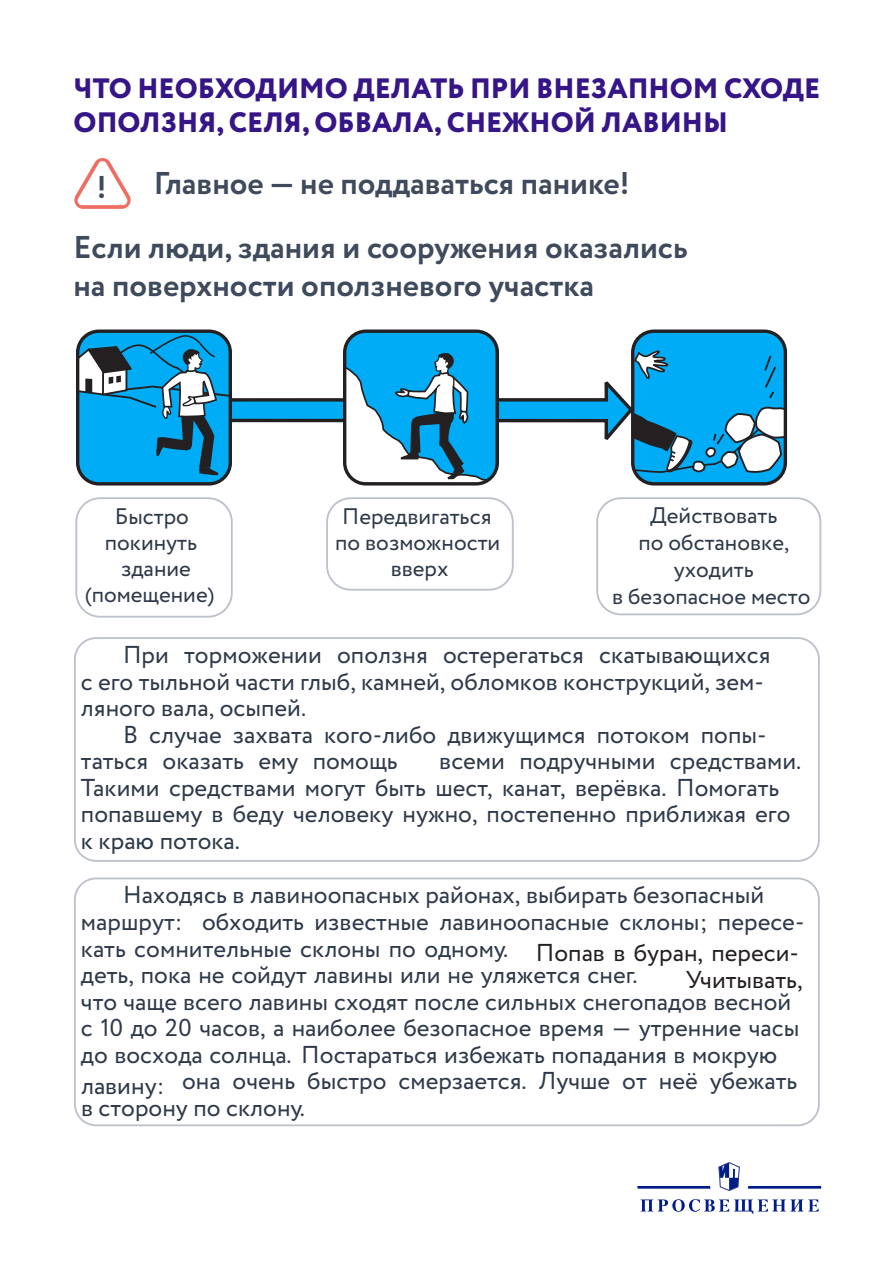
<style>
.page{position:relative;width:893px;height:1263px;background:#fff}
.page>*{position:absolute;margin:0;border:0;box-sizing:border-box;transform-origin:0 0}
.t1{font:700 31.5px/64.5px "Circe";color:#3f4a5c}
.t2{font:800 28.05px/33.6px "Circe";color:#361687}
.t3{font:24.45px/26.5px "Circe";color:#2e3949}
.t4{font:24.45px "Circe";color:#241f20}
.t5{font:22.5px/26.1px "Circe";color:#2e3949;text-align:center}
.s1{color:#241f20}
</style>
<div class="page">
<div style="left:596px;top:497px;width:225px;height:118px;border:2px solid #bdc2cb;border-radius:24px"></div>
<div style="left:326px;top:497px;width:188px;height:94px;border:2px solid #bdc2cb;border-radius:24px"></div>
<div style="left:75px;top:497px;width:158px;height:121px;border:2px solid #bdc2cb;border-radius:24px"></div>
<svg style="left:718px;top:1162px;width:22px;height:29px"></svg>
<svg style="left:637px;top:1186px;width:74px;height:3px"></svg>
<svg style="left:748px;top:1186px;width:73px;height:3px"></svg>
<svg style="left:640px;top:1199px;width:179px;height:15px"></svg>
<div style="left:74px;top:637px;width:746px;height:225px;border:2px solid #bdc2cb;border-radius:21px"></div>
<div style="left:74px;top:877px;width:746px;height:249px;border:2px solid #bdc2cb;border-radius:21px"></div>
<svg style="left:79px;top:333px;width:705px;height:149px"></svg>
<div style="left:76px;top:329px;width:156px;height:156px;border:3px solid #241f20;border-radius:21px"></div>
<div style="left:343px;top:329px;width:156px;height:156px;border:3px solid #241f20;border-radius:21px"></div>
<div style="left:631px;top:329px;width:156px;height:156px;border:3px solid #241f20;border-radius:21px"></div>
<svg style="left:74px;top:158px;width:57px;height:51px"></svg>
<p class="t2" style="left:74px;top:73px;width:748px">ЧТО НЕОБХОДИМО ДЕЛАТЬ ПРИ ВНЕЗАПНОМ СХОДЕ<br>ОПОЛЗНЯ, СЕЛЯ, ОБВАЛА, СНЕЖНОЙ ЛАВИНЫ</p>
<p class="t1" style="left:73px;top:152px;width:616px;text-indent:80px">Главное — не поддаваться панике!<br>Если люди, здания и сооружения оказались</p>
<p class="t1" style="left:73px;top:254px;width:522px">на поверхности оползневого участка</p>
<p class="t1" style="left:97px;top:156px;width:11px">!</p>
<p class="t5" style="left:612px;top:503px;width:200px;line-height:27px">Действовать<br>по обстановке, уходить<br>в безопасное место</p>
<p class="t5" style="left:85px;top:504px;width:131px">Быстро покинуть здание (помещение)</p>
<p class="t5" style="left:335px;top:504px;width:167px">Передвигаться по возможности вверх</p>
<p class="t3" style="left:81px;top:642px;width:691px;text-indent:42px">При торможении оползня остерегаться скатывающихся с его тыльной части глыб, камней, обломков конструкций, зем&shy;ляного вала, осыпей.</p>
<p class="t3" style="left:81px;top:722px;width:687px;text-indent:42px">В случае захвата кого-либо движущимся потоком попы&shy;таться оказать ему помощь</p>
<p class="t3" style="left:81px;top:748px;width:722px;text-indent:358px">всеми подручными средствами.<br>Такими средствами могут быть шест, канат, верёвка. Помогать попавшему в беду человеку нужно, постепенно приближая его к краю потока.</p>
<p class="t3" style="left:81px;top:883px;width:725px;text-indent:42px">Находясь в лавиноопасных районах, выбирать безопасный маршрут: обходить известные лавиноопасные склоны; пересе&shy;кать сомнительные склоны по одному. <span class="s1">Попав в буран, переси&shy;</span>деть, пока не сойдут лавины или не уляжется снег.</p>
<p class="t4" style="left:686px;top:963px;width:118px">Учитывать,</p>
<p class="t3" style="left:81px;top:989px;width:720px">что чаще всего лавины сходят после сильных снегопадов весной с 10 до 20 часов, а наиболее безопасное время — утренние часы до восхода солнца. Постараться избежать попадания в мокрую лавину: она очень быстро смерзается. Лучше от неё убежать в сторону по склону.</p>
</div>
